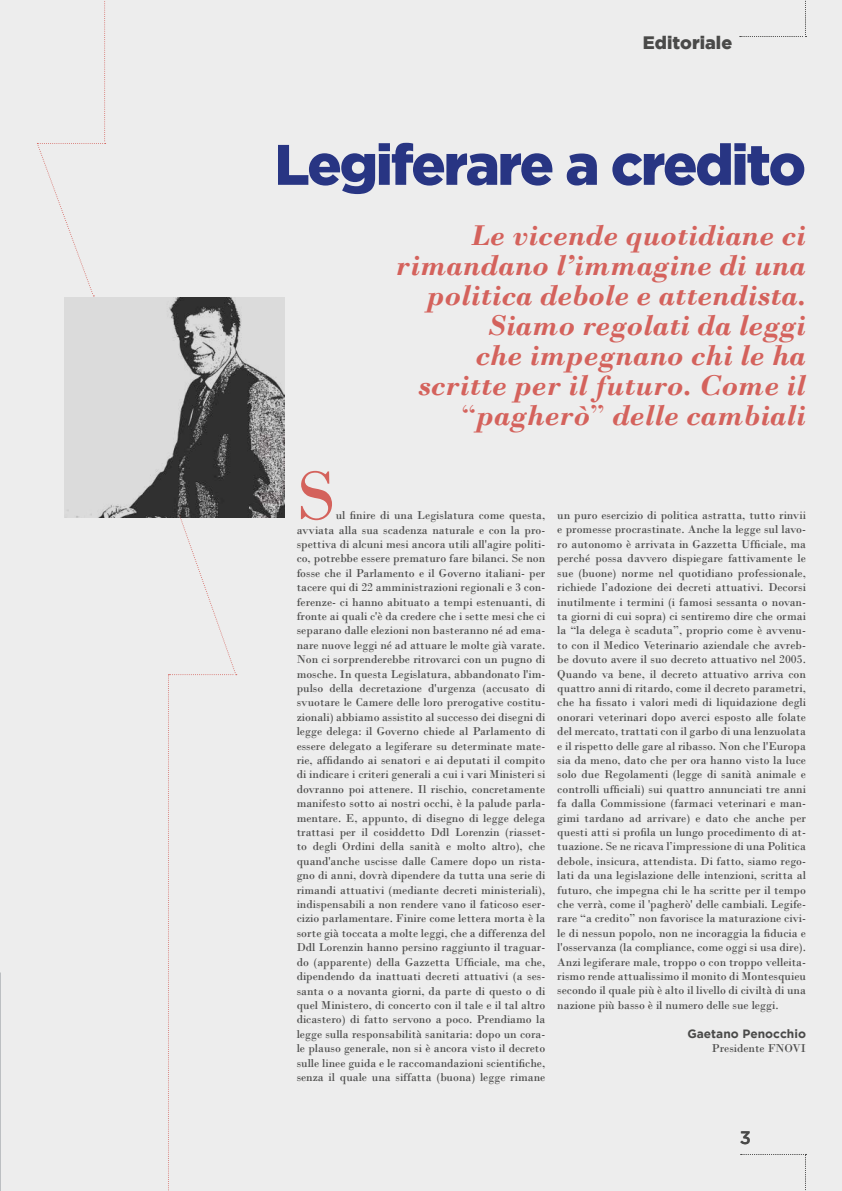
<style>
.page{position:relative;width:842px;height:1191px;background:#ededed}
.page>*{position:absolute;margin:0;border:0;box-sizing:border-box;transform-origin:0 0}
.t1{font:72px "Bodoni";color:#d4625c}
.t2{font:900 57px "Gotham";letter-spacing:-.04em;color:#283583}
.t3{font:italic 700 30px/30px "Bodoni";color:#d4625c;text-align:right}
.t4{font:900 18px "Gotham";color:#4a4a49}
.t5{font:500 18px "Gotham";color:#4a4a49}
.t6{font:12px/14.4px "Bodoni";color:#4a4a49;text-align:justify}
.t7{font:700 12px "Gotham";color:#4a4a49}
.s1{font-weight:400;font-style:normal}
</style>
<div class="page">
<svg style="left:740px;top:0;width:66px;height:37px"></svg>
<svg style="left:741px;top:1154px;width:65px;height:37px"></svg>
<svg style="left:37px;top:1px;width:69px;height:295px"></svg>
<svg style="left:168px;top:517px;width:69px;height:674px"></svg>
<img style="left:64px;top:297px;width:220px;height:220px">
<h3 class="t4" style="left:643px;top:32px;width:91px">Editoriale</h3>
<h2 class="t2" style="left:274px;top:132px;width:533px">Legiferare a credito</h2>
<h3 class="t3" style="left:396px;top:220px;width:411px">Le vicende quotidiane ci rimandano l’immagine di una politica debole e attendista.<br>Siamo regolati da leggi<br>che impegnano chi le ha scritte per il futuro. Come il <span class="s1">“</span>pagherò<span class="s1">”</span> delle cambiali</h3>
<h1 class="t1" style="left:297px;top:453px;width:41px">S</h1>
<p class="t6" style="left:297px;top:508px;width:250px;text-indent:39px">ul finire di una Legislatura come questa, avviata alla sua scadenza naturale e con la pro&shy;spettiva di alcuni mesi ancora utili all'agire politi&shy;co, potrebbe essere prematuro fare bilanci. Se non fosse che il Parlamento e il Governo italiani- per tacere qui di 22 amministrazioni regionali e 3 con&shy;ferenze- ci hanno abituato a tempi estenuanti, di fronte ai quali c'è da credere che i sette mesi che ci separano dalle elezioni non basteranno né ad ema&shy;nare nuove leggi né ad attuare le molte già varate.<br>Non ci sorprenderebbe ritrovarci con un pugno di mosche. In questa Legislatura, abbandonato l'im&shy;pulso della decretazione d'urgenza (accusato di svuotare le Camere delle loro prerogative costitu&shy;zionali) abbiamo assistito al successo dei disegni di legge delega: il Governo chiede al Parlamento di essere delegato a legiferare su determinate mate&shy;rie, affidando ai senatori e ai deputati il compito di indicare i criteri generali a cui i vari Ministeri si dovranno poi attenere. Il rischio, concretamente manifesto sotto ai nostri occhi, è la palude parla&shy;mentare. E, appunto, di disegno di legge delega trattasi per il cosiddetto Ddl Lorenzin (riasset&shy;to degli Ordini della sanità e molto altro), che quand'anche uscisse dalle Camere dopo un rista&shy;gno di anni, dovrà dipendere da tutta una serie di rimandi attuativi (mediante decreti ministeriali), indispensabili a non rendere vano il faticoso eser&shy;cizio parlamentare. Finire come lettera morta è la sorte già toccata a molte leggi, che a differenza del Ddl Lorenzin hanno persino raggiunto il traguar&shy;do (apparente) della Gazzetta Ufficiale, ma che, dipendendo da inattuati decreti attuativi (a ses&shy;santa o a novanta giorni, da parte di questo o di quel Ministero, di concerto con il tale e il tal altro dicastero) di fatto servono a poco. Prendiamo la legge sulla responsabilità sanitaria: dopo un cora&shy;le plauso generale, non si è ancora visto il decreto sulle linee guida e le raccomandazioni scientifiche, senza il quale una siffatta (buona) legge rimane</p>
<p class="t6" style="left:557px;top:508px;width:250px">un puro esercizio di politica astratta, tutto rinvii e promesse procrastinate. Anche la legge sul lavo&shy;ro autonomo è arrivata in Gazzetta Ufficiale, ma perché possa davvero dispiegare fattivamente le sue (buone) norme nel quotidiano professionale, richiede l’adozione dei decreti attuativi. Decorsi inutilmente i termini (i famosi sessanta o novan&shy;ta giorni di cui sopra) ci sentiremo dire che ormai la “la delega è scaduta”, proprio come è avvenu&shy;to con il Medico Veterinario aziendale che avreb&shy;be dovuto avere il suo decreto attuativo nel 2005.<br>Quando va bene, il decreto attuativo arriva con quattro anni di ritardo, come il decreto parametri, che ha fissato i valori medi di liquidazione degli onorari veterinari dopo averci esposto alle folate del mercato, trattati con il garbo di una lenzuolata e il rispetto delle gare al ribasso. Non che l'Europa sia da meno, dato che per ora hanno visto la luce solo due Regolamenti (legge di sanità animale e controlli ufficiali) sui quattro annunciati tre anni fa dalla Commissione (farmaci veterinari e man&shy;gimi tardano ad arrivare) e dato che anche per questi atti si profila un lungo procedimento di at&shy;tuazione. Se ne ricava l’impressione di una Politica debole, insicura, attendista. Di fatto, siamo rego&shy;lati da una legislazione delle intenzioni, scritta al futuro, che impegna chi le ha scritte per il tempo che verrà, come il 'pagherò' delle cambiali. Legife&shy;rare “a credito” non favorisce la maturazione civi&shy;le di nessun popolo, non ne incoraggia la fiducia e l'osservanza (la compliance, come oggi si usa dire).<br>Anzi legiferare male, troppo o con troppo velleita&shy;rismo rende attualissimo il monito di Montesquieu secondo il quale più è alto il livello di civiltà di una nazione più basso è il numero delle sue leggi.</p>
<p class="t7" style="left:687px;top:1026px;width:120px">Gaetano Penocchio</p>
<p class="t6" style="left:712px;top:1041px;width:96px">Presidente FNOVI</p>
<h3 class="t5" style="left:740px;top:1127px;width:13px">3</h3>
</div>
